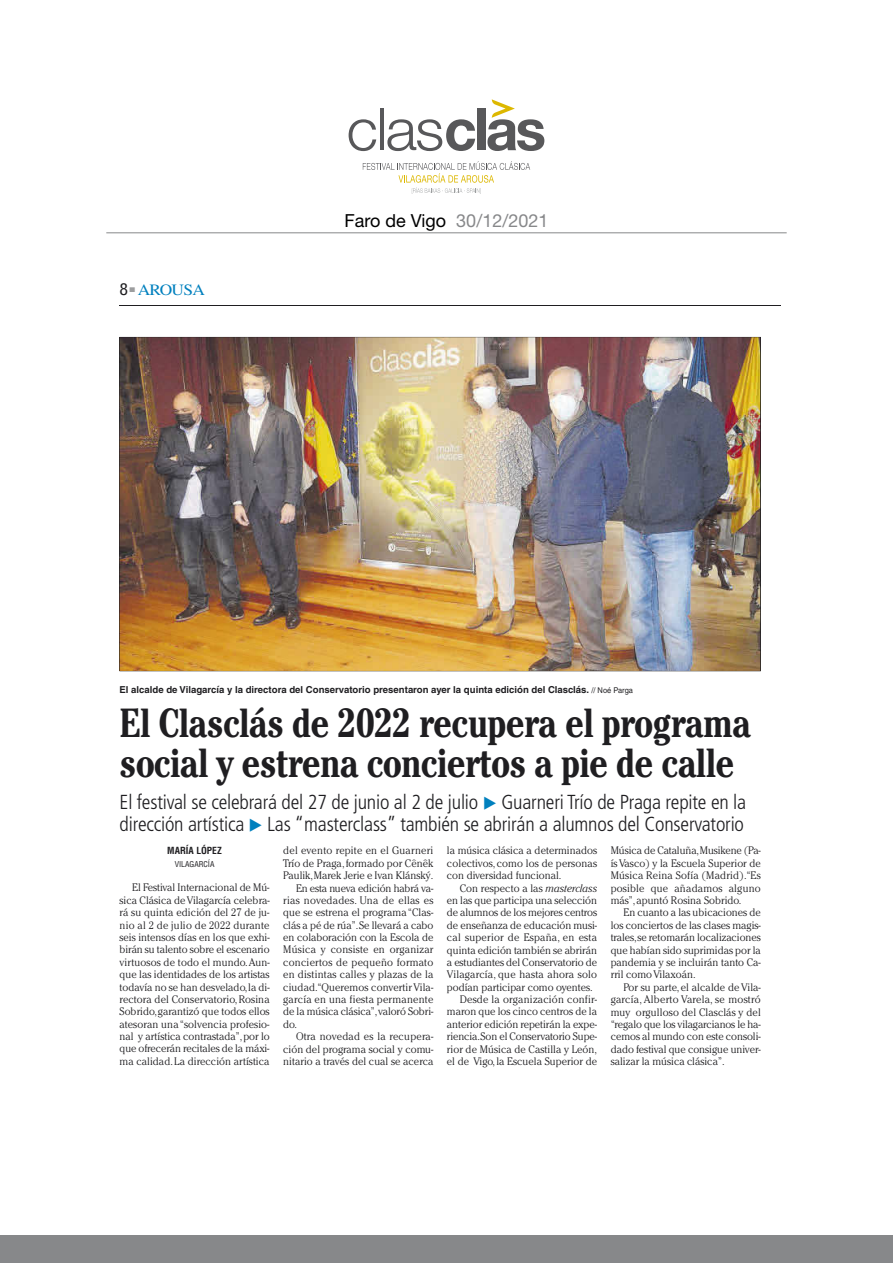
<style>
.page{position:relative;width:893px;height:1263px;background:#fff}
.page>*{position:absolute;margin:0;border:0;box-sizing:border-box;transform-origin:0 0}
.t1{font:700 condensed 40.5px/40.5px "Cheltenham";letter-spacing:-.025em;color:#1f1e21;scale:.95 1}
.t2{font:300 condensed 20.25px/22.5px "Frutiger";letter-spacing:-.01em;color:#1f1e21}
.t3{font:18px "Helvetica Neue";color:#000}
.t4{font:15.75px "PIME Times";letter-spacing:-.04em;color:#0080be;scale:1.1 1}
.t5{font:condensed 15.75px "Helvetica";color:#1f1e21;scale:1.1 1}
.t6{font:300 10.8px/12.5px "Cheltenham";color:#1f1e21;text-align:justify}
.t7{font:300 10.8px "Cheltenham";letter-spacing:.02em;color:#1f1e21}
.t8{font:700 9.6px "Helvetica";color:#1f1e21}
.t9{font:700 condensed 9.6px "Helvetica";color:#1f1e21}
.t10{font:condensed 7.95px "Helvetica";color:#1f1e21}
.t11{font:6.75px "Zapf Dingbats";color:#9c9d9e;scale:1.1 1}
.s1{color:#87888a}
.s2{font-weight:400;font-size:7.95px}
.s3{font-style:italic}
</style>
<div class="page">
<div style="left:0;top:1235px;width:893px;height:28px;background:#87888a"></div>
<hr style="left:106px;top:232px;width:681px;height:1px;background:#87888a">
<svg style="left:349px;top:119px;width:27px;height:32px"></svg>
<hr style="left:380px;top:109px;width:4px;height:41px;background:#58585a">
<svg style="left:387px;top:119px;width:88px;height:32px"></svg>
<div style="left:477px;top:109px;width:8px;height:41px;background:#58585a"></div>
<svg style="left:487px;top:99px;width:57px;height:52px"></svg>
<svg style="left:363px;top:161px;width:167px;height:33px"></svg>
<hr style="left:120px;top:305px;width:661px;height:1px;background:#1f1e21">
<img style="left:120px;top:337px;width:641px;height:334px">
<h3 class="t5" style="left:120px;top:280px;width:9px">8</h3>
<p class="t11" style="left:129px;top:286px;width:7px">■</p>
<h3 class="t4" style="left:138px;top:281px;width:63px">AROUSA</h3>
<h3 class="t3" style="left:345px;top:210px;width:205px">Faro de Vigo <span class="s1">30/12/2021</span></h3>
<p class="t8" style="left:120px;top:684px;width:515px">El alcalde de Vilagarcía y la directora del Conservatorio presentaron ayer la quinta edición del Clasclás. <span class="s2">// Noé Parga</span></p>
<h1 class="t1" style="left:120px;top:702px;width:667px">El Clasclás de 2022 recupera el programa social y estrena conciertos a pie de calle</h1>
<h2 class="t2" style="left:120px;top:791px;width:628px">El festival se celebrará del 27 de junio al 2 de julio Guarneri Trío de Praga repite en la dirección artística Las “masterclass” también se abrirán a alumnos del Conservatorio</h2>
<p class="t9" style="left:167px;top:845px;width:56px">MARÍA LÓPEZ</p>
<p class="t10" style="left:175px;top:859px;width:41px">VILAGARCÍA</p>
<p class="t6" style="left:120px;top:881px;width:152px;text-indent:13px">El Festival Internacional de Mú&shy;sica Clásica de Vilagarcía celebra&shy;rá su quinta edición del 27 de ju&shy;nio al 2 de julio de 2022 durante seis intensos días en los que exhi&shy;birán su talento sobre el escenario virtuosos de todo el mundo. Aun&shy;que las identidades de los artistas todavía no se han desvelado, la di&shy;rectora del Conservatorio, Rosina Sobrido, garantizó que todos ellos atesoran una “solvencia profesio&shy;nal y artística contrastada”, por lo que ofrecerán recitales de la máxi&shy;ma calidad. La dirección artística</p>
<p class="t7" style="left:283px;top:844px;width:152px">del evento repite en el Guarneri</p>
<p class="t6" style="left:283px;top:857px;width:152px">Trío de Praga, formado por Cênêk</p>
<p class="t6" style="left:283px;top:869px;width:152px">Paulik, Marek Jerie e Ivan Klánský.</p>
<p class="t6" style="left:296px;top:881px;width:139px">En esta nueva edición habrá va-</p>
<p class="t7" style="left:283px;top:894px;width:152px">rias novedades. Una de ellas es</p>
<p class="t6" style="left:283px;top:906px;width:152px">que se estrena el programa “Clas-</p>
<p class="t6" style="left:283px;top:919px;width:152px">clás a pé de rúa”. Se llevará a cabo</p>
<p class="t6" style="left:283px;top:931px;width:152px">en colaboración con la Escola de</p>
<p class="t7" style="left:283px;top:943px;width:152px">Música y consiste en organizar</p>
<p class="t7" style="left:283px;top:956px;width:152px">conciertos de pequeño formato</p>
<p class="t7" style="left:283px;top:968px;width:152px">en distintas calles y plazas de la</p>
<p class="t6" style="left:283px;top:980px;width:152px">ciudad.“Queremos convertir Vila-</p>
<p class="t7" style="left:283px;top:993px;width:152px">garcía en una fiesta permanente</p>
<p class="t6" style="left:283px;top:1005px;width:152px">de la música clásica”, valoró Sobri-</p>
<p class="t6" style="left:283px;top:1018px;width:15px">do.</p>
<p class="t7" style="left:296px;top:1030px;width:139px">Otra novedad es la recupera-</p>
<p class="t6" style="left:283px;top:1042px;width:152px">ción del programa social y comu-</p>
<p class="t6" style="left:283px;top:1055px;width:152px">nitario a través del cual se acerca</p>
<p class="t6" style="left:447px;top:844px;width:152px">la música clásica a determinados colectivos, como los de personas con diversidad funcional.</p>
<p class="t6" style="left:460px;top:881px;width:139px">Con respecto a las <span class="s3">masterclass</span></p>
<p class="t6" style="left:447px;top:894px;width:152px">en las que participa una selección</p>
<p class="t6" style="left:447px;top:906px;width:152px">de alumnos de los mejores centros</p>
<p class="t6" style="left:447px;top:919px;width:152px">de enseñanza de educación musi-</p>
<p class="t7" style="left:447px;top:931px;width:152px">cal superior de España, en esta</p>
<p class="t6" style="left:447px;top:943px;width:152px">quinta edición también se abrirán</p>
<p class="t6" style="left:447px;top:956px;width:152px">a estudiantes del Conservatorio de</p>
<p class="t7" style="left:447px;top:968px;width:152px">Vilagarcía, que hasta ahora solo</p>
<p class="t6" style="left:447px;top:981px;width:147px">podían participar como oyentes.</p>
<p class="t7" style="left:460px;top:993px;width:139px">Desde la organización confir-</p>
<p class="t6" style="left:447px;top:1005px;width:152px">maron que los cinco centros de la</p>
<p class="t6" style="left:447px;top:1018px;width:152px">anterior edición repetirán la expe-</p>
<p class="t6" style="left:447px;top:1030px;width:152px">riencia.Son el Conservatorio Supe-</p>
<p class="t6" style="left:447px;top:1042px;width:152px">rior de Música de Castilla y León,</p>
<p class="t6" style="left:447px;top:1055px;width:152px">el de Vigo, la Escuela Superior de</p>
<p class="t6" style="left:611px;top:844px;width:152px">Música de Cataluña,Musikene (Pa&shy;ís Vasco) y la Escuela Superior de Música Reina Sofía (Madrid).“Es posible que añadamos alguno más”, apuntó Rosina Sobrido.</p>
<p class="t6" style="left:611px;top:906px;width:152px;text-indent:13px">En cuanto a las ubicaciones de los conciertos de las clases magis&shy;trales, se retomarán localizaciones que habían sido suprimidas por la pandemia y se incluirán tanto Ca&shy;rril como Vilaxoán.</p>
<p class="t6" style="left:611px;top:981px;width:152px;text-indent:13px">Por su parte, el alcalde de Vila&shy;garcía, Alberto Varela, se mostró muy orgulloso del Clasclás y del “regalo que los vilagarcianos le ha&shy;cemos al mundo con este consoli&shy;dado festival que consigue univer&shy;salizar la música clásica”.</p>
</div>
